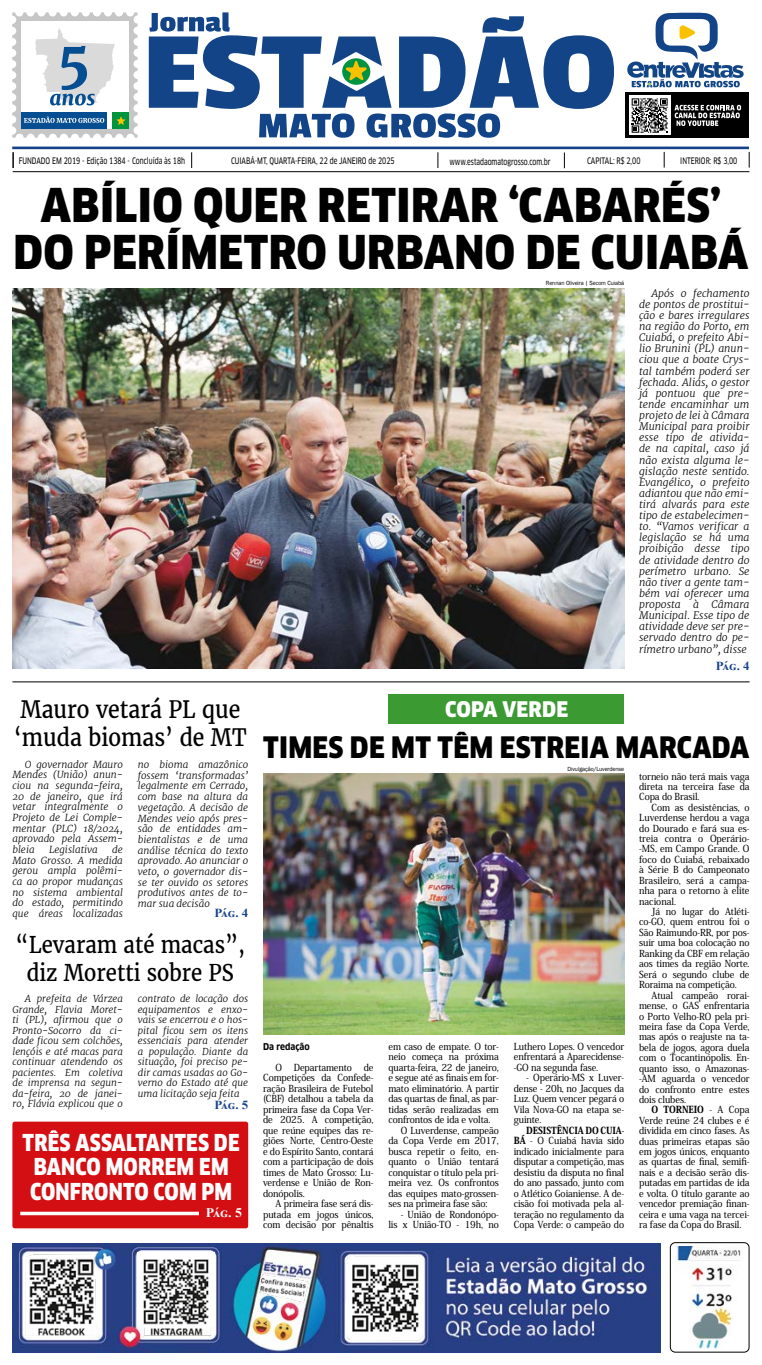
<style>
.page{position:relative;width:762px;height:1365px;background:#fff}
.page>*{position:absolute;margin:0;border:0;box-sizing:border-box;transform-origin:0 0}
.t1{font:900 condensed 45.5px/47.2px "Clan OT";letter-spacing:.01em;color:#000;text-align:center}
.t2{font:900 condensed 28.88px "Clan OT";letter-spacing:.01em;color:#000}
.t3{font:23.62px/28px "Merriweather";color:#000;scale:.9 1}
.t4{font:900 condensed 22.75px/24.5px "Clan OT";letter-spacing:.01em;color:#fff;text-align:center;scale:.91 1}
.t5{font:22.75px/28px "Merriweather";color:#000;text-align:center;scale:.9 1}
.t6{font:900 condensed 21px "Clan OT";letter-spacing:.01em;color:#fff}
.t7{font:700 13.12px "Times New Roman";color:#fff;scale:1.05 1}
.t8{font:700 12.25px "Times New Roman";letter-spacing:-.05em;color:#17428b;scale:1.05 1}
.t9{font:italic 300 10.41px/11.1px "Merriweather";color:#000;text-align:justify}
.t10{font:italic 300 9.8px/10.7px "Merriweather";color:#000;text-align:justify}
.t11{font:500 9.62px/10.5px "Koz Min Pro";letter-spacing:-.01em;color:#000;text-align:justify;scale:.95 1}
.t12{font:italic 300 9.62px/10.5px "Merriweather";color:#000;text-align:justify}
.t13{font:700 condensed 9.19px "Clan OT";color:#000}
.t14{font:8.75px "Clan OT Narrow News";color:#000;scale:.8 1}
.t15{font:6.12px "Franklin Gothic";letter-spacing:-.01em;color:#000;scale:.95 1}
.s1{font-weight:800}
</style>
<div class="page">
<svg style="left:191px;top:152px;width:1px;height:16px"></svg>
<svg style="left:13px;top:152px;width:1px;height:16px"></svg>
<svg style="left:437px;top:152px;width:1px;height:16px"></svg>
<svg style="left:564px;top:152px;width:1px;height:16px"></svg>
<svg style="left:748px;top:152px;width:1px;height:15px"></svg>
<hr style="left:13px;top:171px;width:736px;height:1px;background:#000">
<hr style="left:12px;top:146px;width:736px;height:3px;background:#17428b">
<svg style="left:663px;top:152px;width:1px;height:15px"></svg>
<svg style="left:12px;top:12px;width:125px;height:126px"></svg>
<svg style="left:149px;top:12px;width:465px;height:126px"></svg>
<svg style="left:627px;top:13px;width:116px;height:74px"></svg>
<div style="left:625px;top:92px;width:123px;height:46px;background:#000"></div>
<svg style="left:674px;top:105px;width:67px;height:21px"></svg>
<div style="left:628px;top:95px;width:42px;height:40px;background:#fff"></div>
<svg style="left:631px;top:98px;width:36px;height:35px"></svg>
<div style="left:669px;top:1241px;width:80px;height:111px;border:1px solid #000;border-radius:5px"></div>
<img style="left:677px;top:1246px;width:64px;height:101px">
<img style="left:12px;top:1243px;width:648px;height:109px">
<img style="left:137px;top:1252px;width:77px;height:74px">
<hr style="left:12px;top:681px;width:737px;height:1px;background:#000">
<div style="left:388px;top:694px;width:236px;height:30px;background:#3b9a32"></div>
<img style="left:263px;top:773px;width:361px;height:261px">
<img style="left:12px;top:288px;width:612px;height:381px">
<div style="left:12px;top:1121px;width:236px;height:107px;background:#d40f14;border-radius:2px"></div>
<svg style="left:20px;top:1211px;width:179px;height:4px"></svg>
<p class="t14" style="left:19px;top:156px;width:209px">FUNDADO EM 2019 - Edição 1384 - Concluída às 18h</p>
<p class="t14" style="left:231px;top:156px;width:206px">CUIABÁ-MT, QUARTA-FEIRA, 22 de JANEIRO de 2025</p>
<p class="t14" style="left:449px;top:156px;width:128px">www.estadaomatogrosso.com.br</p>
<p class="t14" style="left:587px;top:156px;width:68px">CAPITAL: R$ 2,00</p>
<p class="t14" style="left:680px;top:155px;width:73px">INTERIOR: R$ 3,00</p>
<h1 class="t1" style="left:13px;top:182px;width:736px">ABÍLIO QUER RETIRAR ‘CABARÉS’<br>DO PERÍMETRO URBANO DE CUIABÁ</h1>
<p class="t15" style="left:546px;top:279px;width:84px">Rennan Oliveira | Secom Cuiabá</p>
<p class="t9" style="left:639px;top:287px;width:112px;text-indent:12px">Após o fechamento de pontos de prostitui&shy;ção e bares irregulares na região do Porto, em Cuiabá, o prefeito Abi&shy;lio Brunini (PL) anun&shy;ciou que a boate Crys&shy;tal também poderá ser fechada. Aliás, o gestor já pontuou que pre&shy;tende encaminhar um projeto de lei à Câmara Municipal para proibir esse tipo de ativida&shy;de na capital, caso já não exista alguma le&shy;gislação neste sentido.<br>Evangélico, o prefeito adiantou que não emi&shy;tirá alvarás para este tipo de estabelecimen&shy;to. “Vamos verificar a legislação se há uma proibição desse tipo de atividade dentro do perímetro urbano. Se não tiver a gente tam&shy;bém vai oferecer uma proposta à Câmara Municipal. Esse tipo de atividade deve ser pre&shy;servado dentro do pe&shy;rímetro urbano”, disse</p>
<h3 class="t3" style="left:14px;top:695px;width:260px">Mauro vetará PL que ‘muda biomas’ de MT</h3>
<p class="t10" style="left:12px;top:758px;width:112px;text-indent:12px">O governador Mauro Mendes (União) anun&shy;ciou na segunda-feira, 20 de janeiro, que irá vetar integralmente o Projeto de Lei Comple&shy;mentar (PLC) 18/2024, aprovado pela Assem&shy;bleia</p>
<p class="t10" style="left:138px;top:759px;width:112px">no bioma amazônico fossem ‘transformadas’ legalmente em Cerrado, com base na altura da vegetação. A decisão de Mendes veio após pres&shy;são de entidades am&shy;bientalistas e de uma análise técnica do texto aprovado. Ao anunciar o veto, o governador dis&shy;se ter ouvido os setores produtivos antes de to&shy;mar sua decisão</p>
<p class="t8" style="left:214px;top:903px;width:34px">Pág. 4</p>
<p class="t10" style="left:12px;top:844px;width:112px;text-indent:100px">de Mato Grosso. A medida gerou ampla polêmi&shy;ca ao propor mudanças no sistema ambiental do estado, permitindo que áreas localizadas</p>
<p class="t10" style="left:49px;top:844px;width:50px">Legislativa</p>
<h3 class="t5" style="left:16px;top:931px;width:257px">“Levaram até macas”, diz Moretti sobre PS</h3>
<p class="t12" style="left:12px;top:993px;width:112px;text-indent:12px">A prefeita de Várzea Grande, Flavia Moret&shy;ti (PL), afirmou que o Pronto-Socorro da ci&shy;dade ficou sem colchões, lençóis e até macas para continuar atendendo os pacientes. Em coletiva de imprensa na segun&shy;da-feira, 20 de janei&shy;ro, Flávia explicou que o</p>
<p class="t12" style="left:138px;top:993px;width:112px">contrato de locação dos equipamentos e enxo&shy;vais se encerrou e o hos&shy;pital ficou sem os itens essenciais para atender a população. Diante da situação, foi preciso pe&shy;dir camas usadas ao Go&shy;verno do Estado até que uma licitação seja feita</p>
<p class="t8" style="left:214px;top:1095px;width:34px">Pág. 5</p>
<h3 class="t4" style="left:23px;top:1130px;width:240px">TRÊS ASSALTANTES DE<br>BANCO MORREM EM<br>CONFRONTO COM PM</h3>
<h3 class="t7" style="left:206px;top:1202px;width:36px">Pág. 5</h3>
<h3 class="t6" style="left:445px;top:697px;width:124px">COPA VERDE</h3>
<p class="t8" style="left:715px;top:656px;width:34px">Pág. 4</p>
<h2 class="t2" style="left:263px;top:730px;width:487px">TIMES DE MT TÊM ESTREIA MARCADA</h2>
<p class="t13" style="left:263px;top:1040px;width:48px">Da redação</p>
<p class="t11" style="left:263px;top:1061px;width:118px;text-indent:12px">O Departamento de Competições da Confede&shy;ração Brasileira de Futebol (CBF) detalhou a tabela da primeira fase da Copa Ver&shy;de 2025. A competição, que reúne equipes das re&shy;giões Norte, Centro-Oeste e do Espírito Santo, contará com a participação de dois times de Mato Grosso: Lu&shy;verdense e União de Ron&shy;donópolis.</p>
<p class="t11" style="left:263px;top:1197px;width:118px;text-indent:12px">A primeira fase será dis&shy;putada em jogos únicos, com decisão por pênaltis</p>
<p class="t11" style="left:388px;top:1040px;width:118px">em caso de empate. O tor-</p>
<p class="t11" style="left:388px;top:1051px;width:118px">neio começa na próxima</p>
<p class="t11" style="left:388px;top:1061px;width:118px">quarta-feira, 22 de janeiro,</p>
<p class="t11" style="left:388px;top:1072px;width:118px">e segue até as finais em for-</p>
<p class="t11" style="left:388px;top:1082px;width:118px">mato eliminatório. A partir</p>
<p class="t11" style="left:388px;top:1093px;width:118px">das quartas de final, as par-</p>
<p class="t11" style="left:388px;top:1103px;width:118px">tidas serão realizadas em</p>
<p class="t11" style="left:388px;top:1114px;width:109px">confrontos de ida e volta.</p>
<p class="t11" style="left:401px;top:1124px;width:105px">O Luverdense, campeão</p>
<p class="t11" style="left:388px;top:1135px;width:118px">da Copa Verde em 2017,</p>
<p class="t11" style="left:388px;top:1145px;width:118px">busca repetir o feito, en-</p>
<p class="t11" style="left:388px;top:1156px;width:118px">quanto o União tentará</p>
<p class="t11" style="left:388px;top:1166px;width:118px">conquistar o título pela pri-</p>
<p class="t11" style="left:388px;top:1177px;width:118px">meira vez. Os confrontos</p>
<p class="t11" style="left:388px;top:1187px;width:118px">das equipes mato-grossen-</p>
<p class="t11" style="left:388px;top:1198px;width:106px">ses na primeira fase são:</p>
<p class="t11" style="left:388px;top:1208px;width:118px;text-align:right">- União de Rondonópo-<br>lis x União-TO - 19h, no</p>
<p class="t15" style="left:567px;top:764px;width:61px">Divulgação/Luverdense</p>
<p class="t11" style="left:513px;top:1040px;width:118px">Luthero Lopes. O vencedor enfrentará a Aparecidense--GO na segunda fase.</p>
<p class="t11" style="left:513px;top:1072px;width:118px;text-indent:12px">- Operário-MS x Luver&shy;dense - 20h, no Jacques da Luz. Quem vencer pegará o Vila Nova-GO na etapa se&shy;guinte.</p>
<p class="t11" style="left:513px;top:1124px;width:118px;text-indent:12px"><span class="s1">DESISTÊNCIA DO CUIA-BÁ</span> - O Cuiabá havia sido indicado inicialmente para disputar a competição, mas desistiu da disputa no final do ano passado, junto com o Atlético Goianiense. A de&shy;cisão foi motivada pela al&shy;teração no regulamento da Copa Verde: o campeão do</p>
<p class="t11" style="left:639px;top:770px;width:118px">torneio não terá mais vaga direta na terceira fase da Copa do Brasil.</p>
<p class="t11" style="left:639px;top:801px;width:118px;text-indent:12px">Com as desistências, o Luverdense herdou a vaga do Dourado e fará sua es&shy;treia contra o Operário--MS, em Campo Grande. O foco do Cuiabá, rebaixado à Série B do Campeonato Brasileiro, será a campa&shy;nha para o retorno à elite nacional.</p>
<p class="t11" style="left:639px;top:905px;width:118px;text-indent:12px">Já no lugar do Atléti&shy;co-GO, quem entrou foi o São Raimundo-RR, por pos&shy;suir uma boa colocação no Ranking da CBF em relação aos times da região Norte.<br>Será o segundo clube de Roraima na competição.</p>
<p class="t11" style="left:639px;top:989px;width:118px;text-indent:12px">Atual campeão rorai&shy;mense, o GAS enfrentaria o Porto Velho-RO pela pri&shy;meira fase da Copa Verde, mas após o reajuste na ta&shy;bela de jogos, agora duela com o Tocantinópolis. En&shy;quanto isso, o Amazonas--AM aguarda o vencedor do confronto entre estes dois clubes.</p>
<p class="t11" style="left:639px;top:1104px;width:118px;text-indent:12px"><span class="s1">O TORNEIO</span> - A Copa Verde reúne 24 clubes e é dividida em cinco fases. As duas primeiras etapas são em jogos únicos, enquanto as quartas de final, semifi&shy;nais e a decisão serão dis&shy;putadas em partidas de ida e volta. O título garante ao vencedor premiação finan&shy;ceira e uma vaga na tercei&shy;ra fase da Copa do Brasil.</p>
</div>
